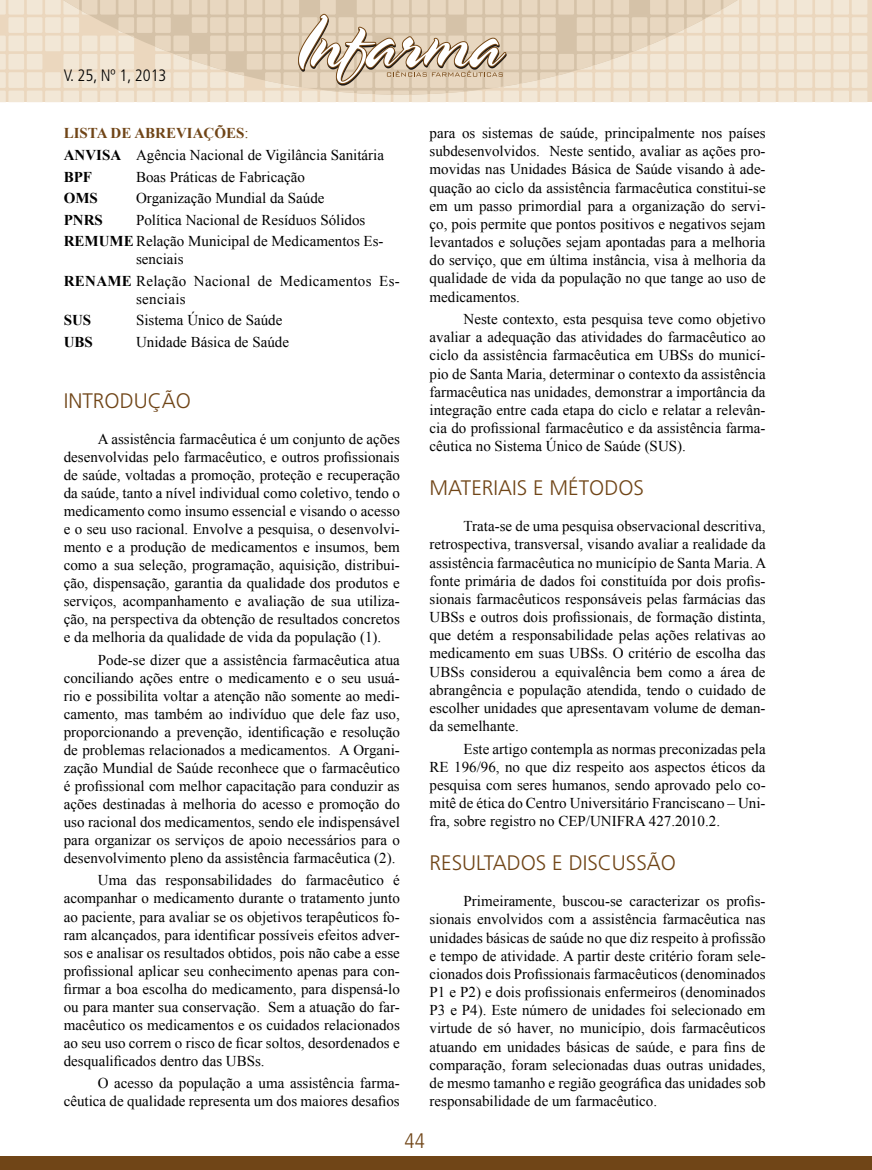
<style>
.page{position:relative;width:872px;height:1170px;background:#fff}
.page>*{position:absolute;margin:0;border:0;box-sizing:border-box;transform-origin:0 0}
.t1{font:300 21px "Frutiger";color:#704517}
.t2{font:300 condensed 21px "Frutiger";color:#704517}
.t3{font:300 condensed 16.5px "Frutiger";color:#000}
.t4{font:15px/18.1px "Times New Roman";color:#000;text-align:justify}
.t5{font:15px/21.5px "Times New Roman";letter-spacing:.02em;color:#000}
.t6{font:700 15px "Times New Roman";color:#704517}
.t7{font:700 15px "Times New Roman";color:#000}
.s1{font-weight:700;color:#704517}
.s2{color:#704517}
.s3{font-weight:700}
</style>
<div class="page">
<svg style="left:0;top:0;width:867px;height:102px;background:#f0e3d0"></svg>
<svg style="left:29px;top:0;width:743px;height:95px;background:#e8d8c2"></svg>
<svg style="left:298px;top:14px;width:208px;height:72px"></svg>
<hr style="left:871px;top:0;width:1px;height:102px;background:#ebd7be">
<div style="left:0;top:1155px;width:872px;height:14px;background:#704517"></div>
<p class="t3" style="left:64px;top:66px;width:104px">V. 25, Nº 1, 2013</p>
<p class="t4" style="left:64px;top:122px;width:322px;line-height:21.9px;text-align:left;text-indent:140px"><span class="s1">ÇÕES</span> <span class="s2">:<br></span><span class="s3">ANVISA</span> Agência Nacional de Vigilância Sanitária<br><span class="s3">BPF</span></p>
<p class="t6" style="left:64px;top:123px;width:82px">LISTADE ABREVIA</p>
<p class="t4" style="left:136px;top:167px;width:170px">Boas Práticas de Fabricação</p>
<p class="t7" style="left:64px;top:188px;width:36px">OMS</p>
<p class="t4" style="left:136px;top:189px;width:190px">Organização Mundial da Saúde</p>
<p class="t7" style="left:64px;top:209px;width:41px">PNRS</p>
<p class="t4" style="left:64px;top:209px;width:321px;line-height:21.5px;text-indent:72px">Política Nacional de Resíduos Sólidos<br><span class="s3">REMUME</span>Relação Municipal de Medicamentos Es-</p>
<p class="t5" style="left:64px;top:248px;width:337px;text-indent:72px">senciais<br><span class="s3">RENAME</span> Relação Nacional de Medicamentos Es-</p>
<p class="t5" style="left:136px;top:287px;width:51px">senciais</p>
<p class="t7" style="left:64px;top:310px;width:29px">SUS</p>
<p class="t4" style="left:136px;top:311px;width:148px">Sistema Único de Saúde</p>
<p class="t7" style="left:64px;top:331px;width:31px">UBS</p>
<p class="t4" style="left:136px;top:332px;width:154px">Unidade Básica de Saúde</p>
<h1 class="t1" style="left:64px;top:388px;width:129px">INTRODUÇÃO</h1>
<p class="t4" style="left:64px;top:429px;width:337px;text-indent:34px">A assistência farmacêutica é um conjunto de ações desenvolvidas pelo farmacêutico, e outros profissionais de saúde, voltadas a promoção, proteção e recuperação da saúde, tanto a nível individual como coletivo, tendo o medicamento como insumo essencial e visando o acesso e o seu uso racional. Envolve a pesquisa, o desenvolvi&shy;mento e a produção de medicamentos e insumos, bem como a sua seleção, programação, aquisição, distribui&shy;ção, dispensação, garantia da qualidade dos produtos e serviços, acompanhamento e avaliação de sua utiliza&shy;ção, na perspectiva da obtenção de resultados concretos e da melhoria da qualidade de vida da população (1).</p>
<p class="t4" style="left:64px;top:650px;width:337px;text-indent:34px">Pode-se dizer que a assistência farmacêutica atua conciliando ações entre o medicamento e o seu usuá&shy;rio e possibilita voltar a atenção não somente ao medi&shy;camento, mas também ao indivíduo que dele faz uso, proporcionando a prevenção, identificação e resolução de problemas relacionados a medicamentos. A Organi&shy;zação Mundial de Saúde reconhece que o farmacêutico é profissional com melhor capacitação para conduzir as ações destinadas à melhoria do acesso e promoção do uso racional dos medicamentos, sendo ele indispensável para organizar os serviços de apoio necessários para o desenvolvimento pleno da assistência farmacêutica (2).</p>
<p class="t4" style="left:64px;top:871px;width:337px;text-indent:34px">Uma das responsabilidades do farmacêutico é acompanhar o medicamento durante o tratamento junto ao paciente, para avaliar se os objetivos terapêuticos fo&shy;ram alcançados, para identificar possíveis efeitos adver&shy;sos e analisar os resultados obtidos, pois não cabe a esse profissional aplicar seu conhecimento apenas para con&shy;firmar a boa escolha do medicamento, para dispensá-lo ou para manter sua conservação. Sem a atuação do far&shy;macêutico os medicamentos e os cuidados relacionados ao seu uso correm o risco de ficar soltos, desordenados e desqualificados dentro das UBSs.</p>
<p class="t4" style="left:64px;top:1073px;width:337px;text-align:right">O acesso da população a uma assistência farma&shy;cêutica de qualidade representa um dos maiores desafios</p>
<p class="t4" style="left:429px;top:124px;width:337px">para os sistemas de saúde, principalmente nos países subdesenvolvidos. Neste sentido, avaliar as ações pro&shy;movidas nas Unidades Básica de Saúde visando à ade&shy;quação ao ciclo da assistência farmacêutica constitui-se em um passo primordial para a organização do servi&shy;ço, pois permite que pontos positivos e negativos sejam levantados e soluções sejam apontadas para a melhoria do serviço, que em última instância, visa à melhoria da qualidade de vida da população no que tange ao uso de medicamentos.</p>
<p class="t4" style="left:429px;top:310px;width:337px;text-indent:34px">Neste contexto, esta pesquisa teve como objetivo avaliar a adequação das atividades do farmacêutico ao ciclo da assistência farmacêutica em UBSs do municí&shy;pio de Santa Maria, determinar o contexto da assistência farmacêutica nas unidades, demonstrar a importância da integração entre cada etapa do ciclo e relatar a relevân&shy;cia do profissional farmacêutico e da assistência farma&shy;cêutica no Sistema Único de Saúde (SUS).</p>
<h1 class="t1" style="left:429px;top:475px;width:216px">MATERIAIS E MÉTODOS</h1>
<p class="t4" style="left:429px;top:517px;width:338px;text-indent:34px">Trata-se de uma pesquisa observacional descritiva, retrospectiva, transversal, visando avaliar a realidade da assistência farmacêutica no município de Santa Maria. A fonte primária de dados foi constituída por dois profis&shy;sionais farmacêuticos responsáveis pelas farmácias das UBSs e outros dois profissionais, de formação distinta, que detém a responsabilidade pelas ações relativas ao medicamento em suas UBSs. O critério de escolha das UBSs considerou a equivalência bem como a área de abrangência e população atendida, tendo o cuidado de escolher unidades que apresentavam volume de deman&shy;da semelhante.</p>
<p class="t4" style="left:429px;top:739px;width:337px;text-indent:34px">Este artigo contempla as normas preconizadas pela RE 196/96, no que diz respeito aos aspectos éticos da pesquisa com seres humanos, sendo aprovado pelo co&shy;mitê de ética do Centro Universitário Franciscano – Uni&shy;fra, sobre registro no CEP/UNIFRA 427.2010.2.</p>
<h1 class="t1" style="left:429px;top:850px;width:248px">RESULTADOS E DISCUSSÃO</h1>
<p class="t4" style="left:429px;top:891px;width:337px;text-indent:34px">Primeiramente, buscou-se caracterizar os profis&shy;sionais envolvidos com a assistência farmacêutica nas unidades básicas de saúde no que diz respeito à profissão e tempo de atividade. A partir deste critério foram sele&shy;cionados dois Profissionais farmacêuticos (denominados P1 e P2) e dois profissionais enfermeiros (denominados P3 e P4). Este número de unidades foi selecionado em virtude de só haver, no município, dois farmacêuticos atuando em unidades básicas de saúde, e para fins de comparação, foram selecionadas duas outras unidades, de mesmo tamanho e região geográfica das unidades sob responsabilidade de um farmacêutico.</p>
<h1 class="t2" style="left:404px;top:1128px;width:22px">44</h1>
</div>
